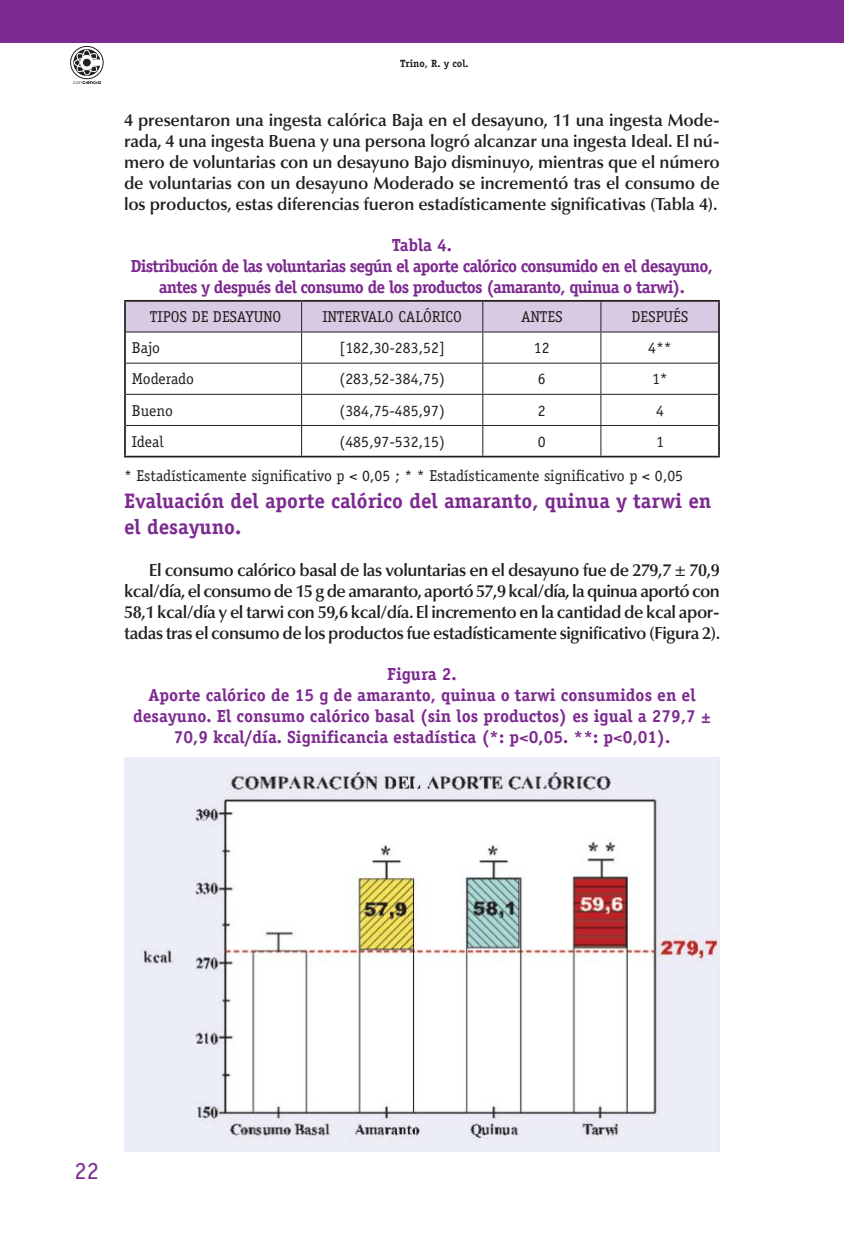
<style>
.page{position:relative;width:844px;height:1241px;background:#fff}
.page>*{position:absolute;margin:0;border:0;box-sizing:border-box;transform-origin:0 0}
.t1{font:24.5px "Officina Serif Std";color:#7d2a90}
.t2{font:700 21px/26.2px "Officina Serif Std";color:#7d2a90}
.t3{font:600 17.5px/21px "Optima LT Std";letter-spacing:-.015em;color:#231f20;text-align:justify}
.t4{font:700 17.5px/21px "Officina Serif Std";color:#7d2a90;text-align:center}
.t5{font:700 17.5px/21px "Officina Serif Std";letter-spacing:-.045em;color:#7d2a90;text-align:center}
.t6{font:15.75px "Officina Serif Std";color:#231f20}
.t7{font:15.75px "Officina Serif Std";letter-spacing:-.02em;color:#231f20}
.t8{font:700 10.5px "Officina Serif Std";color:#231f20}
</style>
<div class="page">
<div style="left:0;top:0;width:843px;height:42px;background:#7d2a90"></div>
<div style="left:70px;top:46px;width:33px;height:33px;border:1px solid #231f20;border-radius:50%"></div>
<svg style="left:73px;top:49px;width:28px;height:35px"></svg>
<hr style="left:124px;top:300px;width:177px;height:2px;background:#231f20">
<hr style="left:124px;top:302px;width:2px;height:30px;background:#231f20">
<hr style="left:301px;top:300px;width:418px;height:2px;background:#231f20">
<hr style="left:718px;top:302px;width:1px;height:30px;background:#231f20">
<hr style="left:124px;top:332px;width:2px;height:31px;background:#231f20">
<hr style="left:718px;top:332px;width:1px;height:31px;background:#231f20">
<hr style="left:124px;top:363px;width:2px;height:31px;background:#231f20">
<hr style="left:718px;top:363px;width:1px;height:31px;background:#231f20">
<hr style="left:124px;top:394px;width:2px;height:31px;background:#231f20">
<hr style="left:718px;top:394px;width:1px;height:31px;background:#231f20">
<hr style="left:124px;top:425px;width:2px;height:30px;background:#231f20">
<hr style="left:718px;top:425px;width:1px;height:30px;background:#231f20">
<hr style="left:124px;top:455px;width:595px;height:2px;background:#231f20">
<div style="left:125px;top:301px;width:593px;height:31px;background:#d9cae3"></div>
<hr style="left:126px;top:331px;width:356px;height:1px;background:#231f20">
<hr style="left:301px;top:332px;width:1px;height:30px;background:#231f20">
<hr style="left:482px;top:331px;width:118px;height:1px;background:#231f20">
<hr style="left:482px;top:332px;width:1px;height:30px;background:#231f20">
<hr style="left:600px;top:331px;width:118px;height:1px;background:#231f20">
<hr style="left:600px;top:332px;width:1px;height:30px;background:#231f20">
<hr style="left:126px;top:362px;width:356px;height:1px;background:#231f20">
<hr style="left:301px;top:363px;width:1px;height:31px;background:#231f20">
<hr style="left:482px;top:362px;width:118px;height:1px;background:#231f20">
<hr style="left:482px;top:363px;width:1px;height:31px;background:#231f20">
<hr style="left:600px;top:362px;width:118px;height:1px;background:#231f20">
<hr style="left:600px;top:363px;width:1px;height:31px;background:#231f20">
<hr style="left:126px;top:394px;width:356px;height:1px;background:#231f20">
<hr style="left:301px;top:394px;width:1px;height:31px;background:#231f20">
<hr style="left:482px;top:394px;width:118px;height:1px;background:#231f20">
<hr style="left:482px;top:394px;width:1px;height:31px;background:#231f20">
<hr style="left:600px;top:394px;width:118px;height:1px;background:#231f20">
<hr style="left:600px;top:394px;width:1px;height:31px;background:#231f20">
<hr style="left:126px;top:425px;width:356px;height:1px;background:#231f20">
<svg style="left:301px;top:426px;width:1px;height:29px"></svg>
<hr style="left:482px;top:425px;width:118px;height:1px;background:#231f20">
<svg style="left:482px;top:426px;width:1px;height:29px"></svg>
<hr style="left:600px;top:425px;width:118px;height:1px;background:#231f20">
<svg style="left:600px;top:426px;width:1px;height:29px"></svg>
<img style="left:124px;top:757px;width:595px;height:394px">
<p class="t8" style="left:400px;top:59px;width:70px">Trino, R. y col.</p>
<p class="t3" style="left:124px;top:110px;width:597px">4 presentaron una ingesta calórica Baja en el desayuno, 11 una ingesta Mode&shy;rada, 4 una ingesta Buena y una persona logró alcanzar una ingesta Ideal. El nú&shy;mero de voluntarias con un desayuno Bajo disminuyo, mientras que el número de voluntarias con un desayuno Moderado se incrementó tras el consumo de los productos, estas diferencias fueron estadísticamente significativas (Tabla 4).</p>
<p class="t5" style="left:131px;top:236px;width:583px">Tabla 4.<br>Distribución de las voluntarias según el aporte calórico consumido en el desayuno, antes y después del consumo de los productos (amaranto, quinua o tarwi).</p>
<p class="t6" style="left:150px;top:310px;width:133px">TIPOS DE DESAYUNO</p>
<p class="t6" style="left:322px;top:310px;width:141px">INTERVALO CALÓRICO</p>
<p class="t6" style="left:521px;top:310px;width:43px">ANTES</p>
<p class="t6" style="left:631px;top:310px;width:58px">DESPUÉS</p>
<p class="t6" style="left:132px;top:342px;width:30px">Bajo</p>
<p class="t6" style="left:339px;top:342px;width:107px">[182,30-283,52]</p>
<p class="t6" style="left:534px;top:342px;width:17px">12</p>
<p class="t6" style="left:648px;top:342px;width:25px">4**</p>
<p class="t7" style="left:132px;top:373px;width:63px">Moderado</p>
<p class="t6" style="left:339px;top:373px;width:107px">(283,52-384,75)</p>
<p class="t6" style="left:537px;top:373px;width:9px">6</p>
<p class="t6" style="left:652px;top:373px;width:17px">1*</p>
<p class="t6" style="left:132px;top:404px;width:42px">Bueno</p>
<p class="t6" style="left:339px;top:404px;width:107px">(384,75-485,97)</p>
<p class="t6" style="left:537px;top:404px;width:9px">2</p>
<p class="t6" style="left:655px;top:404px;width:9px">4</p>
<p class="t6" style="left:132px;top:435px;width:33px">Ideal</p>
<p class="t6" style="left:339px;top:435px;width:107px">(485,97-532,15)</p>
<p class="t6" style="left:537px;top:435px;width:9px">0</p>
<p class="t6" style="left:655px;top:435px;width:9px">1</p>
<p class="t6" style="left:124px;top:470px;width:560px">* Estadísticamente significativo p &lt; 0,05 ; * * Estadísticamente significativo p &lt; 0,05</p>
<p class="t2" style="left:124px;top:489px;width:588px">Evaluación del aporte calórico del amaranto, quinua y tarwi en el desayuno.</p>
<p class="t3" style="left:124px;top:560px;width:597px;text-indent:25px">El consumo calórico basal de las voluntarias en el desayuno fue de 279,7 ± 70,9 kcal/día, el consumo de 15 g de amaranto, aportó 57,9 kcal/día, la quinua aportó con 58,1 kcal/día y el tarwi con 59,6 kcal/día. El incremento en la cantidad de kcal apor&shy;tadas tras el consumo de los productos fue estadísticamente significativo (Figura 2).</p>
<p class="t4" style="left:133px;top:665px;width:579px">Figura 2.<br>Aporte calórico de 15 g de amaranto, quinua o tarwi consumidos en el desayuno. El consumo calórico basal (sin los productos) es igual a 279,7 ± 70,9 kcal/día. Significancia estadística (*: p&lt;0,05. **: p&lt;0,01).</p>
<h1 class="t1" style="left:75px;top:1161px;width:26px">22</h1>
</div>
